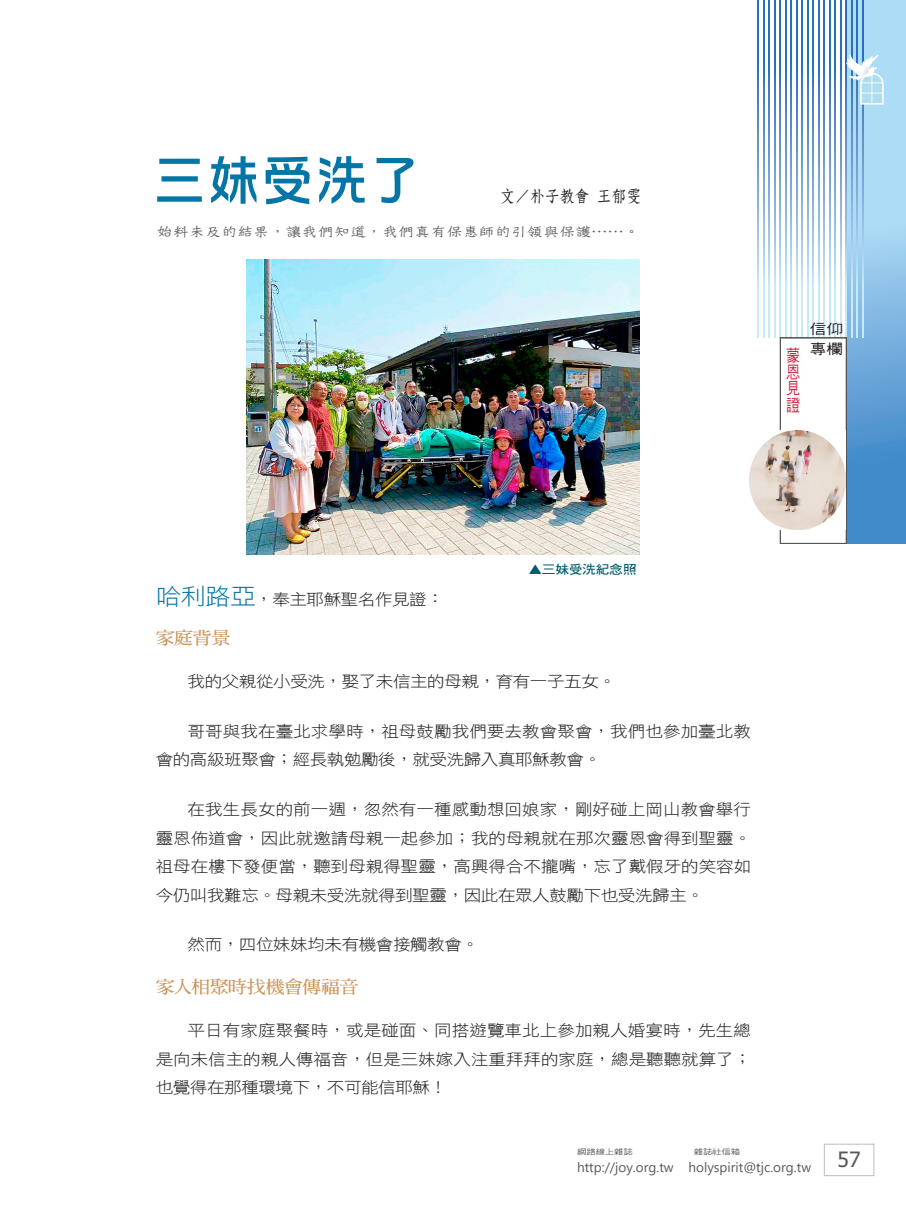
<style>
.page{position:relative;width:906px;height:1217px;background:#fff}
.page>*{position:absolute;margin:0;border:0;box-sizing:border-box;transform-origin:0 0}
.題目{font:54px "DF Hua Zong W5 WIN BF";color:#0375a7}
.t1{font:21px "Tahoma";color:#57585a}
.中標{font:17.55px "DF Ming W7 WIN BF";letter-spacing:-.025em;color:#cd9357;scale:1.08 1}
.作者_大{font:16.5px "DF Fang Song W6 WIN BF";color:#231f20;scale:.9 1}
.t2{font:16.5px/16.5px "DF Hei W5 WIN BF";color:#c8233f;text-align:justify;scale:.85 1}
.Normal-首段{font:15.75px/28.5px "DF Hei W3 WIN BF";letter-spacing:-.025em;color:#231f20;text-align:justify;scale:1.11 1}
.Normal-首段-2{font:15.75px/28.5px "DF Hei W3 WIN BF";letter-spacing:.005em;color:#231f20;scale:1.11 1}
.眉批{font:14.85px "DF Tie Xian W3 WIN BF";letter-spacing:-.025em;color:#57585a;scale:1.11 1}
.t3{font:14.1px "DF Hei W5 WIN BF";color:#231f20;scale:1.18 1}
.t4{font:13.5px "Segoe UI";color:#57585a}
.圖說{font:12.45px "DF Hei W7 WIN BF";letter-spacing:-.025em;color:#005a6b;scale:1.11 1}
.t5{font:7.5px "DF Hei W5 WIN BF";letter-spacing:-.015em;color:#57585a;scale:1.25 1}
.s1{font-size:22.95px;color:#0375a7}
</style>
<div class="page">
<div style="left:824px;top:1143px;width:50px;height:32px;border:1px solid #bcbdc0"></div>
<svg style="left:847px;top:0;width:59px;height:543px;background:#81b9e3"></svg>
<svg style="left:862px;top:0;width:1px;height:337px"></svg>
<svg style="left:856px;top:0;width:2px;height:337px"></svg>
<svg style="left:851px;top:0;width:1px;height:337px"></svg>
<svg style="left:845px;top:0;width:2px;height:337px"></svg>
<svg style="left:840px;top:0;width:1px;height:337px"></svg>
<svg style="left:834px;top:0;width:2px;height:337px"></svg>
<svg style="left:829px;top:0;width:1px;height:337px"></svg>
<svg style="left:823px;top:0;width:2px;height:337px"></svg>
<svg style="left:818px;top:0;width:1px;height:337px"></svg>
<svg style="left:812px;top:0;width:2px;height:337px"></svg>
<svg style="left:807px;top:0;width:1px;height:337px"></svg>
<svg style="left:801px;top:0;width:2px;height:337px"></svg>
<svg style="left:796px;top:0;width:1px;height:337px"></svg>
<svg style="left:790px;top:0;width:2px;height:337px"></svg>
<svg style="left:785px;top:0;width:1px;height:337px"></svg>
<svg style="left:779px;top:0;width:2px;height:337px"></svg>
<svg style="left:774px;top:0;width:1px;height:337px"></svg>
<svg style="left:768px;top:0;width:2px;height:337px"></svg>
<svg style="left:763px;top:0;width:1px;height:337px"></svg>
<svg style="left:757px;top:0;width:2px;height:337px"></svg>
<svg style="left:846px;top:54px;width:37px;height:51px"></svg>
<div style="left:780px;top:337px;width:66px;height:206px;border:1px solid #57585a"></div>
<img style="left:749px;top:431px;width:96px;height:98px">
<img style="left:246px;top:259px;width:393px;height:296px">
<p class="題目" style="left:152px;top:153px;width:271px">三妹受洗了</p>
<p class="作者_大" style="left:500px;top:187px;width:158px">文／朴子教會 王郁雯</p>
<p class="眉批" style="left:157px;top:223px;width:437px">始料未及的結果，讓我們知道，我們真有保惠師的引領與保護……。</p>
<p class="t3" style="left:810px;top:321px;width:29px">信仰</p>
<p class="t2" style="left:786px;top:347px;width:18px">蒙恩見證</p>
<p class="t3" style="left:810px;top:341px;width:29px">專欄</p>
<p class="圖說" style="left:528px;top:563px;width:99px">▲三妹受洗紀念照</p>
<p class="Normal-首段" style="left:156px;top:584px;width:261px"><span class="s1">哈利路亞</span>，奉主耶穌聖名作見證：</p>
<p class="中標" style="left:156px;top:628px;width:70px">家庭背景</p>
<p class="Normal-首段" style="left:188px;top:666px;width:387px">我的父親從小受洗，娶了未信主的母親，育有一子五女。</p>
<p class="Normal-首段-2" style="left:156px;top:716px;width:538px;text-indent:32px">哥哥與我在臺北求學時，祖母鼓勵我們要去教會聚會，我們也參加臺北教會的高級班聚會；經長執勉勵後，就受洗歸入真耶穌教會。</p>
<p class="Normal-首段" style="left:156px;top:794px;width:538px;text-indent:32px">在我生長女的前一週，忽然有一種感動想回娘家，剛好碰上岡山教會舉行靈恩佈道會，因此就邀請母親一起參加；我的母親就在那次靈恩會得到聖靈。祖母在樓下發便當，聽到母親得聖靈，高興得合不攏嘴，忘了戴假牙的笑容如今仍叫我難忘。母親未受洗就得到聖靈，因此在眾人鼓勵下也受洗歸主。</p>
<p class="Normal-首段" style="left:188px;top:930px;width:264px">然而，四位妹妹均未有機會接觸教會。</p>
<p class="中標" style="left:156px;top:977px;width:189px">家人相聚時找機會傳福音</p>
<p class="Normal-首段" style="left:156px;top:1016px;width:538px;text-indent:32px">平日有家庭聚餐時，或是碰面、同搭遊覽車北上參加親人婚宴時，先生總是向未信主的親人傳福音，但是三妹嫁入注重拜拜的家庭，總是聽聽就算了；也覺得在那種環境下，不可能信耶穌！</p>
<p class="t5" style="left:577px;top:1147px;width:46px">網路線上雜誌</p>
<p class="t5" style="left:694px;top:1147px;width:39px">雜誌社信箱</p>
<p class="t4" style="left:577px;top:1154px;width:236px">http://joy.org.tw holyspirit@tjc.org.tw</p>
<h2 class="t1" style="left:837px;top:1144px;width:24px">57</h2>
</div>
